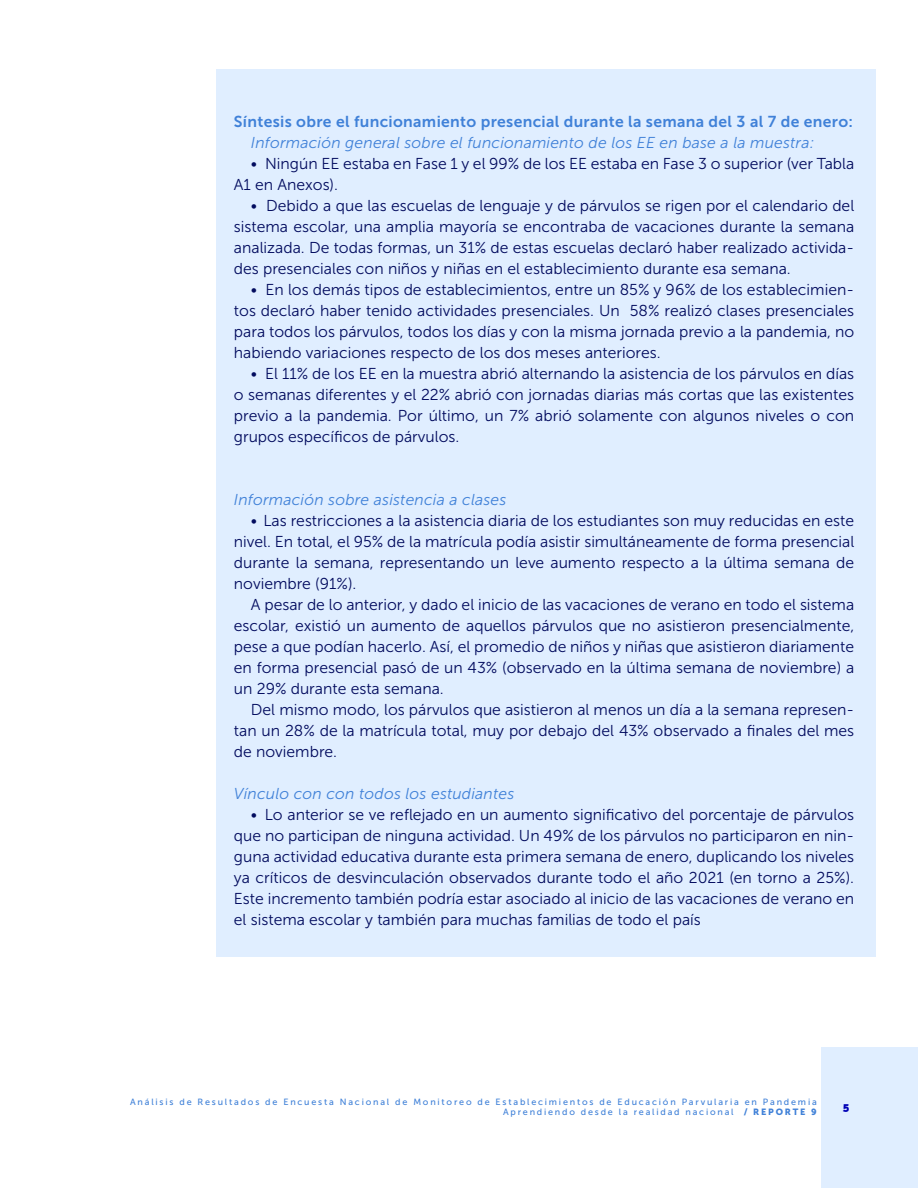
<style>
.page{position:relative;width:918px;height:1188px;background:#fff}
.page>*{position:absolute;margin:0;border:0;box-sizing:border-box;transform-origin:0 0}
.t1{font:15.75px/21px "Museo Sans 300";color:#020b5e;text-align:justify}
.t2{font:italic 15.75px "Museo Sans 300";letter-spacing:.01em;color:#4081d8}
.t3{font:15.75px "Museo Sans 700";letter-spacing:.02em;color:#4081d8}
.t4{font:900 12px "Catamaran";color:#0000b5}
.t5{font:9px/10.8px "Museo Sans 500";letter-spacing:.2em;color:#4081d8;text-align:right}
.s1{font-family:"Museo Sans 900"}
</style>
<div class="page">
<div style="left:822px;top:1048px;width:96px;height:140px;background:#e0eeff"></div>
<div style="left:216px;top:69px;width:659px;height:888px;background:#e0eeff"></div>
<p class="t3" style="left:234px;top:113px;width:621px">Síntesis obre el funcionamiento presencial durante la semana del 3 al 7 de enero:</p>
<p class="t2" style="left:251px;top:134px;width:565px">Información general sobre el funcionamiento de los EE en base a la muestra:</p>
<p class="t1" style="left:234px;top:153px;width:622px;text-indent:17px">• Ningún EE estaba en Fase 1 y el 99% de los EE estaba en Fase 3 o superior (ver Tabla<br>A1 en Anexos).</p>
<p class="t1" style="left:234px;top:195px;width:622px;text-indent:17px">• Debido a que las escuelas de lenguaje y de párvulos se rigen por el calendario del sistema escolar, una amplia mayoría se encontraba de vacaciones durante la semana analizada. De todas formas, un 31% de estas escuelas declaró haber realizado activida&shy;des presenciales con niños y niñas en el establecimiento durante esa semana.</p>
<p class="t1" style="left:234px;top:279px;width:622px;text-indent:17px">• En los demás tipos de establecimientos, entre un 85% y 96% de los establecimien&shy;tos declaró haber tenido actividades presenciales. Un 58% realizó clases presenciales para todos los párvulos, todos los días y con la misma jornada previo a la pandemia, no habiendo variaciones respecto de los dos meses anteriores.</p>
<p class="t1" style="left:234px;top:363px;width:622px;text-indent:17px">• El 11% de los EE en la muestra abrió alternando la asistencia de los párvulos en días o semanas diferentes y el 22% abrió con jornadas diarias más cortas que las existentes previo a la pandemia. Por último, un 7% abrió solamente con algunos niveles o con grupos específicos de párvulos.</p>
<p class="t2" style="left:234px;top:491px;width:274px">Información sobre asistencia a clases</p>
<p class="t1" style="left:234px;top:510px;width:622px;text-indent:17px">• Las restricciones a la asistencia diaria de los estudiantes son muy reducidas en este nivel. En total, el 95% de la matrícula podía asistir simultáneamente de forma presencial durante la semana, representando un leve aumento respecto a la última semana de noviembre (91%).</p>
<p class="t1" style="left:234px;top:594px;width:622px;text-indent:17px">A pesar de lo anterior, y dado el inicio de las vacaciones de verano en todo el sistema escolar, existió un aumento de aquellos párvulos que no asistieron presencialmente, pese a que podían hacerlo. Así, el promedio de niños y niñas que asistieron diariamente en forma presencial pasó de un 43% (observado en la última semana de noviembre) a un 29% durante esta semana.</p>
<p class="t1" style="left:234px;top:699px;width:622px;text-indent:17px">Del mismo modo, los párvulos que asistieron al menos un día a la semana represen&shy;tan un 28% de la matrícula total, muy por debajo del 43% observado a finales del mes de noviembre.</p>
<p class="t2" style="left:234px;top:785px;width:282px">Vínculo con con todos los estudiantes</p>
<p class="t1" style="left:234px;top:804px;width:622px;text-indent:17px">• Lo anterior se ve reflejado en un aumento significativo del porcentaje de párvulos que no participan de ninguna actividad. Un 49% de los párvulos no participaron en nin&shy;guna actividad educativa durante esta primera semana de enero, duplicando los niveles ya críticos de desvinculación observados durante todo el año 2021 (en torno a 25%).<br>Este incremento también podría estar asociado al inicio de las vacaciones de verano en el sistema escolar y también para muchas familias de todo el país</p>
<p class="t5" style="left:130px;top:1096px;width:688px">Análisis de Resultados de Encuesta Nacional de Monitoreo de Establecimientos de Educación Parvularia en Pandemia<br>Aprendiendo desde la realidad nacional <span class="s1">/ REPORTE 9</span></p>
<p class="t4" style="left:843px;top:1100px;width:8px">5</p>
</div>
